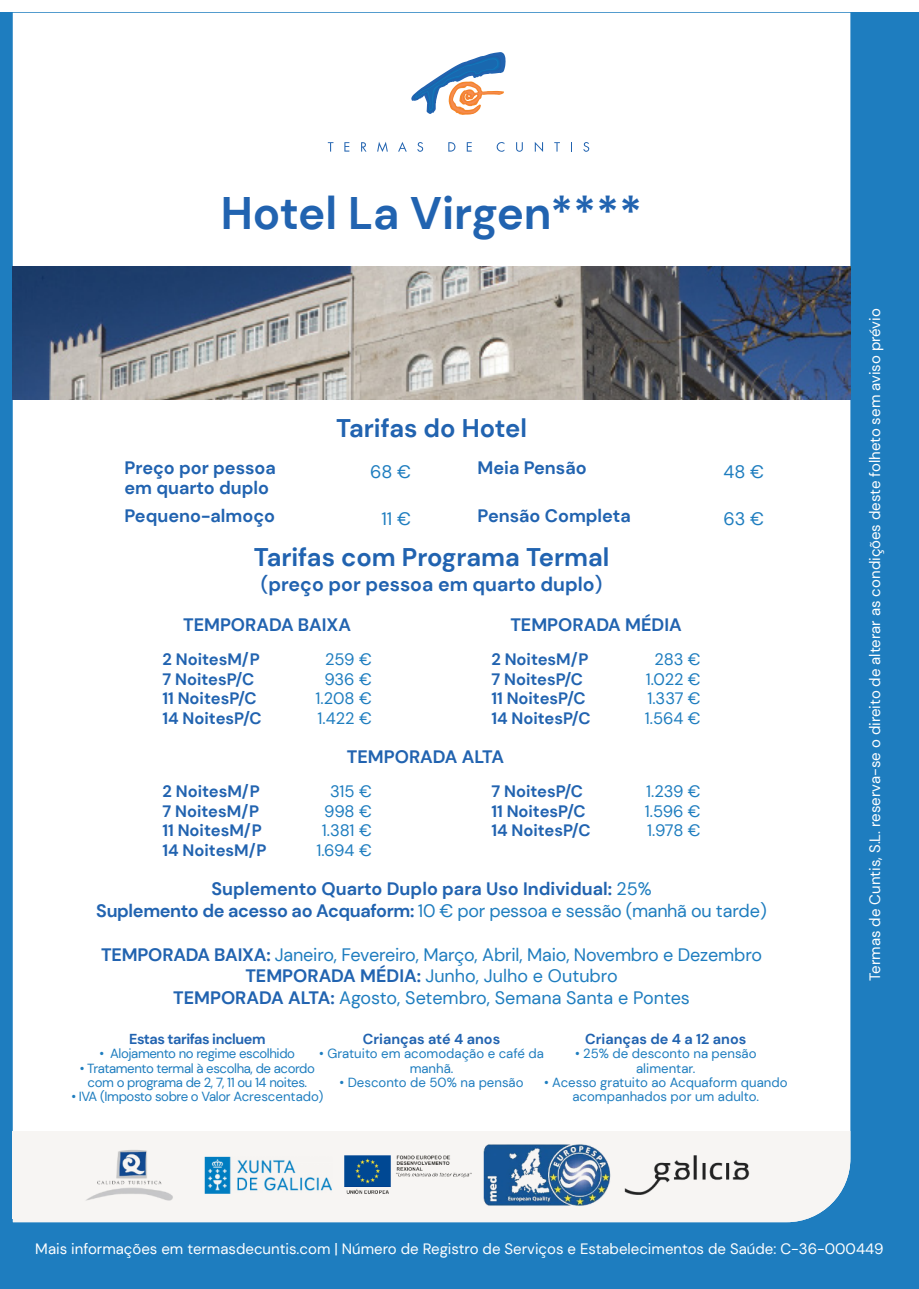
<style>
.page{position:relative;width:919px;height:1289px;background:#fff}
.page>*{position:absolute;margin:0;border:0;box-sizing:border-box;transform-origin:0 0}
.t1{font:700 45.45px "DM Sans";color:#2163b0}
.t2{font:700 25.5px "DM Sans";color:#2163b0}
.t3{font:700 19.5px "DM Sans";color:#2163b0}
.t4{font:18px "DM Sans";letter-spacing:-.01em;color:#1e7dbf}
.t5{font:700 18px "DM Sans";color:#2163b0}
.t6{font:700 16.5px "DM Sans";color:#2163b0}
.t7{font:16.5px "DM Sans";color:#1e7dbf}
.t8{font:15px "DM Sans";color:#fff}
.t9{font:700 14.4px "DM Sans";color:#2163b0}
.t10{font:700 14.4px "DM Sans";letter-spacing:-.03em;color:#2163b0}
.t11{font:13.2px/14.4px "DM Sans";color:#1e7dbf;text-align:center}
.t12{font:13.2px/14.4px "DM Sans";letter-spacing:-.03em;color:#1e7dbf;text-align:center}
.s1{font-weight:500}
.s2{font-weight:400;color:#1e7dbf}
.s3{font-weight:700;color:#2163b0}
</style>
<div class="page">
<div style="left:0;top:13px;width:918px;height:1275px;background:#1e7dbf"></div>
<div style="left:13px;top:13px;width:837px;height:1118px;background:#fff"></div>
<div style="left:13px;top:1131px;width:837px;height:91px;background:#f7f5f3"></div>
<img style="left:86px;top:1144px;width:664px;height:62px">
<img style="left:13px;top:266px;width:837px;height:133px">
<svg style="left:328px;top:142px;width:5px;height:10px"></svg>
<svg style="left:344px;top:142px;width:5px;height:10px"></svg>
<svg style="left:361px;top:142px;width:5px;height:10px"></svg>
<svg style="left:377px;top:142px;width:11px;height:10px"></svg>
<svg style="left:398px;top:142px;width:9px;height:10px"></svg>
<svg style="left:417px;top:142px;width:6px;height:10px"></svg>
<svg style="left:448px;top:142px;width:7px;height:10px"></svg>
<svg style="left:466px;top:142px;width:5px;height:10px"></svg>
<svg style="left:496px;top:142px;width:8px;height:10px"></svg>
<svg style="left:516px;top:142px;width:6px;height:10px"></svg>
<svg style="left:534px;top:142px;width:9px;height:10px"></svg>
<svg style="left:554px;top:142px;width:6px;height:10px"></svg>
<svg style="left:583px;top:142px;width:6px;height:10px"></svg>
<svg style="left:411px;top:52px;width:94px;height:63px;background:#bfc7d1"></svg>
<p class="t1" style="left:221px;top:184px;width:423px">Hotel La Virgen****</p>
<p class="t2" style="left:336px;top:411px;width:192px">Tarifas do Hotel</p>
<p class="t5" style="left:124px;top:457px;width:153px">Preço por pessoa</p>
<p class="t4" style="left:370px;top:460px;width:43px">68 €</p>
<p class="t5" style="left:124px;top:476px;width:146px">em quarto duplo</p>
<p class="t5" style="left:124px;top:504px;width:152px">Pequeno-almoço</p>
<p class="t4" style="left:381px;top:507px;width:31px">11 €</p>
<p class="t5" style="left:477px;top:457px;width:111px">Meia Pensão</p>
<p class="t4" style="left:723px;top:460px;width:42px">48 €</p>
<p class="t5" style="left:477px;top:504px;width:155px">Pensão Completa</p>
<p class="t4" style="left:723px;top:507px;width:42px">63 €</p>
<p class="t2" style="left:254px;top:540px;width:357px">Tarifas com Programa Termal</p>
<p class="t3" style="left:261px;top:572px;width:343px"><span class="s1">(</span>preço por pessoa em quarto duplo<span class="s1">)</span></p>
<p class="t5" style="left:183px;top:613px;width:169px">TEMPORADA BAIXA</p>
<p class="t6" style="left:162px;top:649px;width:99px">2 NoitesM/P</p>
<p class="t6" style="left:162px;top:668px;width:93px">7 NoitesP/C</p>
<p class="t6" style="left:162px;top:688px;width:96px">11 NoitesP/C</p>
<p class="t6" style="left:162px;top:707px;width:101px">14 NoitesP/C</p>
<p class="t7" style="left:325px;top:649px;width:48px">259 €</p>
<p class="t7" style="left:324px;top:669px;width:49px">936 €</p>
<p class="t7" style="left:315px;top:688px;width:58px">1.208 €</p>
<p class="t7" style="left:317px;top:708px;width:56px">1.422 €</p>
<p class="t5" style="left:510px;top:613px;width:173px">TEMPORADA MÉDIA</p>
<p class="t6" style="left:491px;top:649px;width:99px">2 NoitesM/P</p>
<p class="t6" style="left:491px;top:668px;width:93px">7 NoitesP/C</p>
<p class="t6" style="left:491px;top:688px;width:96px">11 NoitesP/C</p>
<p class="t6" style="left:491px;top:707px;width:101px">14 NoitesP/C</p>
<p class="t7" style="left:654px;top:649px;width:48px">283 €</p>
<p class="t7" style="left:645px;top:669px;width:56px">1.022 €</p>
<p class="t7" style="left:647px;top:688px;width:55px">1.337 €</p>
<p class="t7" style="left:644px;top:708px;width:57px">1.564 €</p>
<p class="t6" style="left:162px;top:781px;width:99px">2 NoitesM/P</p>
<p class="t6" style="left:162px;top:800px;width:98px">7 NoitesM/P</p>
<p class="t6" style="left:162px;top:820px;width:101px">11 NoitesM/P</p>
<p class="t6" style="left:162px;top:839px;width:106px">14 NoitesM/P</p>
<p class="t5" style="left:347px;top:745px;width:159px">TEMPORADA ALTA</p>
<p class="t7" style="left:330px;top:781px;width:43px">315 €</p>
<p class="t7" style="left:324px;top:801px;width:49px">998 €</p>
<p class="t7" style="left:322px;top:820px;width:51px">1.381 €</p>
<p class="t7" style="left:316px;top:840px;width:57px">1.694 €</p>
<p class="t6" style="left:491px;top:781px;width:93px">7 NoitesP/C</p>
<p class="t6" style="left:491px;top:800px;width:96px">11 NoitesP/C</p>
<p class="t6" style="left:491px;top:820px;width:101px">14 NoitesP/C</p>
<p class="t7" style="left:646px;top:781px;width:56px">1.239 €</p>
<p class="t7" style="left:645px;top:801px;width:57px">1.596 €</p>
<p class="t7" style="left:647px;top:820px;width:55px">1.978 €</p>
<p class="t5" style="left:211px;top:877px;width:442px">Suplemento Quarto Duplo para Uso Individual: <span class="s2">25%</span></p>
<p class="t4" style="left:96px;top:899px;width:672px"><span class="s3">Suplemento de acesso ao Acquaform:</span> 10 € por pessoa e sessão (manhã ou tarde)</p>
<p class="t4" style="left:101px;top:943px;width:662px"><span class="s3">TEMPORADA BAIXA:</span> Janeiro, Fevereiro, Março, Abril, Maio, Novembro e Dezembro</p>
<p class="t4" style="left:245px;top:964px;width:374px"><span class="s3">TEMPORADA MÉDIA:</span> Junho, Julho e Outubro</p>
<p class="t4" style="left:173px;top:986px;width:518px"><span class="s3">TEMPORADA ALTA:</span> Agosto, Setembro, Semana Santa e Pontes</p>
<p class="t9" style="left:363px;top:1029px;width:139px">Crianças até 4 anos</p>
<p class="t11" style="left:319px;top:1046px;width:226px">• Gratuito em acomodação e café da manhã.</p>
<p class="t11" style="left:339px;top:1075px;width:185px">• Desconto de 50% na pensão</p>
<p class="t10" style="left:129px;top:1029px;width:138px">Estas tarifas incluem</p>
<p class="t12" style="left:100px;top:1046px;width:197px">• Alojamento no regime escolhido</p>
<p class="t12" style="left:80px;top:1060px;width:237px">• Tratamento termal à escolha, de acordo com o programa de 2, 7, 11 ou 14 noites.</p>
<p class="t12" style="left:71px;top:1089px;width:253px">• IVA (Imposto sobre o Valor Acrescentado)</p>
<p class="t9" style="left:585px;top:1029px;width:162px">Crianças de 4 a 12 anos</p>
<p class="t11" style="left:575px;top:1046px;width:183px">• 25% de desconto na pensão alimentar.</p>
<p class="t11" style="left:544px;top:1075px;width:245px">• Acesso gratuito ao Acquaform quando acompanhados por um adulto.</p>
<p class="t8" style="left:865px;top:980px;width:673px;rotate:-90deg">Termas de Cuntis, S.L. reserva-se o direito de alterar as condições deste folheto sem aviso prévio</p>
<p class="t8" style="left:35px;top:1239px;width:849px">Mais informações em termasdecuntis.com | Número de Registro de Serviços e Estabelecimentos de Saúde: C-36-000449</p>
</div>
